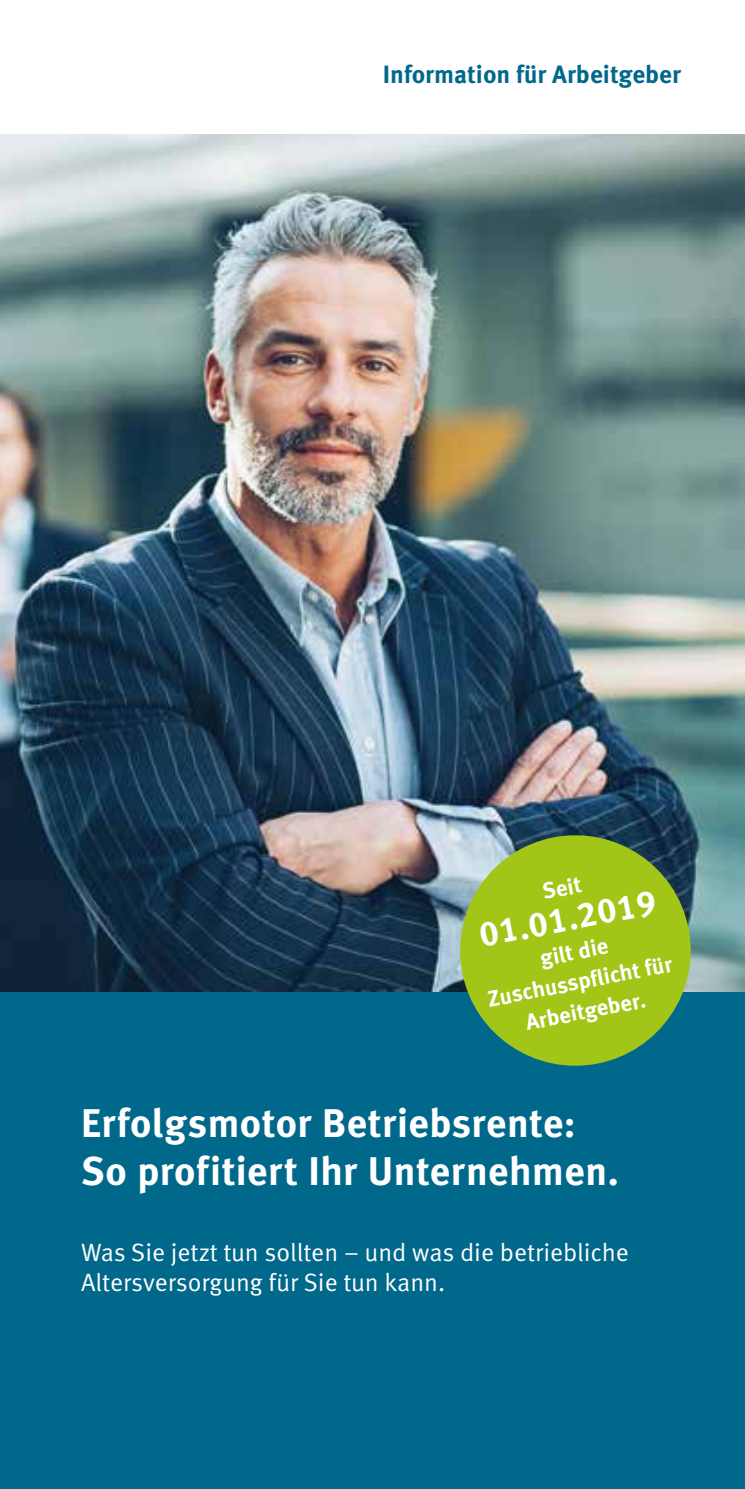
<style>
.page{position:relative;width:745px;height:1489px;background:#fff}
.page>*{position:absolute;margin:0;border:0;box-sizing:border-box;transform-origin:0 0}
.t1{font:40px/48px "Meta Bold LF";letter-spacing:.015em;color:#fff}
.t2{font:35px "Meta Bold LF";color:#fff}
.t3{font:25px/30px "Meta Pro";color:#fff}
.t4{font:700 25px "Meta Pro";color:#00688b}
.t5{font:22.5px/30px "Meta Bold LF";color:#fff;text-align:center}
</style>
<div class="page">
<img style="left:0;top:135px;width:744px;height:857px">
<div style="left:0;top:992px;width:744px;height:496px;background:#00688b"></div>
<svg style="left:450px;top:825px;width:250px;height:241px;background:#82ad3c"></svg>
<p class="t4" style="left:382px;top:58px;width:299px">Information für Arbeitgeber</p>
<p class="t5" style="left:539px;top:876px;width:41px;rotate:-11deg">Seit</p>
<h2 class="t2" style="left:475px;top:913px;width:181px;rotate:-11deg">01.01.2019</h2>
<p class="t5" style="left:479px;top:954px;width:189px;rotate:-11deg">gilt die<br>Zuschusspfl icht für<br>Arbeitgeber.</p>
<h1 class="t1" style="left:81px;top:1097px;width:539px">Erfolgsmotor Betriebsrente:<br>So profitiert Ihr Unternehmen.</h1>
<p class="t3" style="left:81px;top:1237px;width:549px">Was Sie jetzt tun sollten – und was die betriebliche<br>Altersversorgung für Sie tun kann.</p>
</div>
